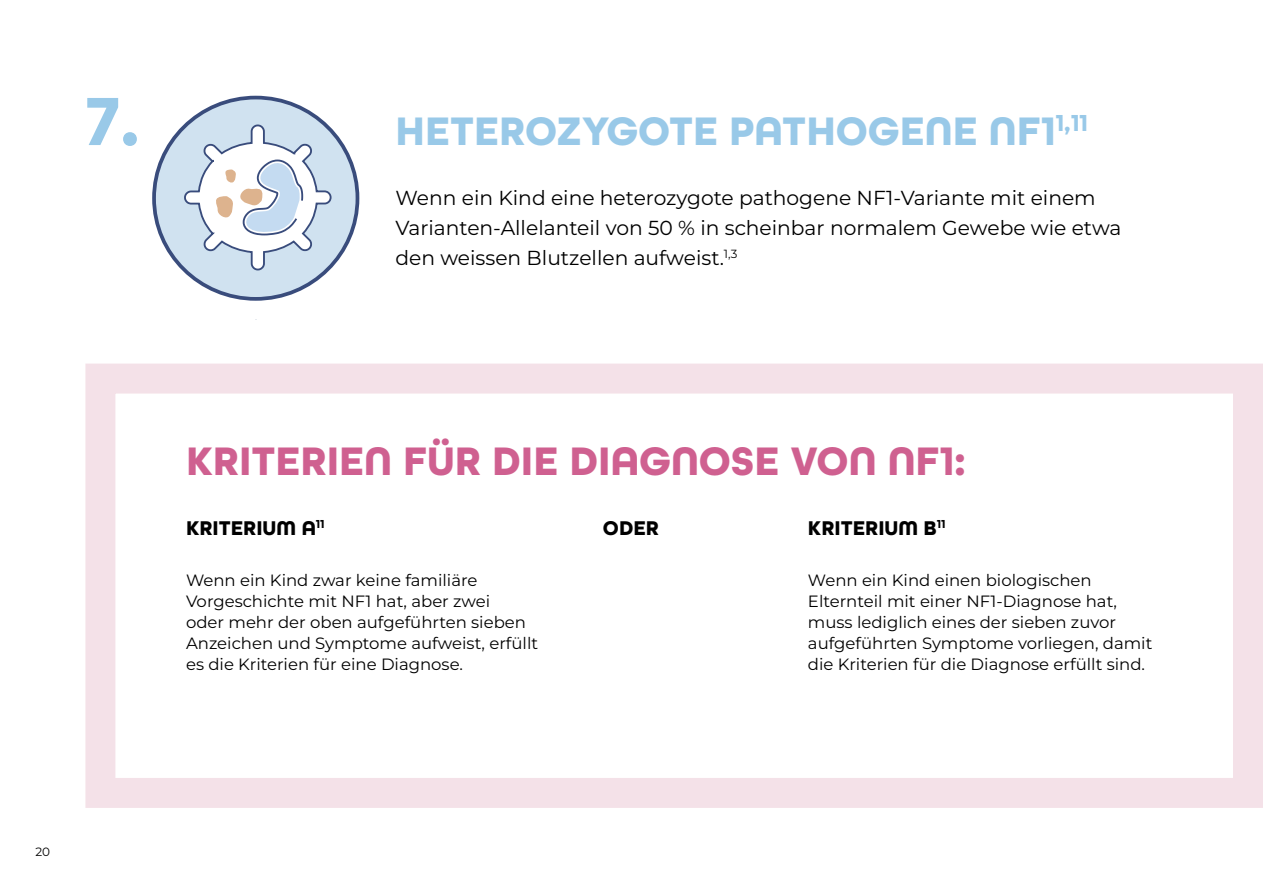
<style>
.page{position:relative;width:1263px;height:893px;background:#fff}
.page>*{position:absolute;margin:0;border:0;box-sizing:border-box;transform-origin:0 0}
.t1{font:700 72px "All Round Gothic";color:#99c9e8}
.t2{font:700 42px "All Round Gothic";color:#cf6090}
.t3{font:700 42px "All Round Gothic";color:#99c9e8}
.t4{font:700 24.45px "All Round Gothic";color:#99c9e8}
.t5{font:700 21px "All Round Gothic";color:#000}
.t6{font:20.25px/30px "Montserrat";color:#000}
.t7{font:16.35px/21px "Montserrat";color:#000}
.t8{font:12px "Montserrat";color:#000}
</style>
<div class="page">
<div style="left:85px;top:364px;width:1178px;height:444px;border:30px solid #ebc6d2"></div>
<div style="left:154px;top:98px;width:203px;height:201px;background:#d0e2f0;border-radius:50%"></div>
<div style="left:152px;top:96px;width:207px;height:205px;border:4px solid #394c7c;border-radius:50%"></div>
<svg style="left:183px;top:123px;width:150px;height:149px"></svg>
<h1 class="t1" style="left:85px;top:78px;width:56px">7.</h1>
<h3 class="t4" style="left:1055px;top:108px;width:34px">1,11</h3>
<h2 class="t3" style="left:395px;top:106px;width:661px">HETEROZYGOTE PATHOGENE NF1</h2>
<p class="t6" style="left:395px;top:182px;width:727px">Wenn ein Kind eine heterozygote pathogene NF1-Variante mit einem<br>Varianten-Allelanteil von 50 % in scheinbar normalem Gewebe wie etwa den weissen Blutzellen aufweist.<sup>1,3</sup></p>
<h2 class="t2" style="left:186px;top:436px;width:781px">KRITERIEN FÜR DIE DIAGNOSE VON NF1:</h2>
<p class="t5" style="left:186px;top:516px;width:140px">KRITERIUM A<sup>11</sup></p>
<p class="t7" style="left:186px;top:569px;width:354px">Wenn ein Kind zwar keine familiäre Vorgeschichte mit NF1 hat, aber zwei<br>oder mehr der oben aufgeführten sieben Anzeichen und Symptome aufweist, erfüllt es die Kriterien für eine Diagnose.</p>
<p class="t5" style="left:603px;top:516px;width:57px">ODER</p>
<p class="t5" style="left:808px;top:516px;width:139px">KRITERIUM B<sup>11</sup></p>
<p class="t7" style="left:808px;top:569px;width:346px">Wenn ein Kind einen biologischen Elternteil mit einer NF1-Diagnose hat, muss lediglich eines der sieben zuvor aufgeführten Symptome vorliegen, damit die Kriterien für die Diagnose erfüllt sind.</p>
<p class="t8" style="left:35px;top:844px;width:16px">20</p>
</div>
